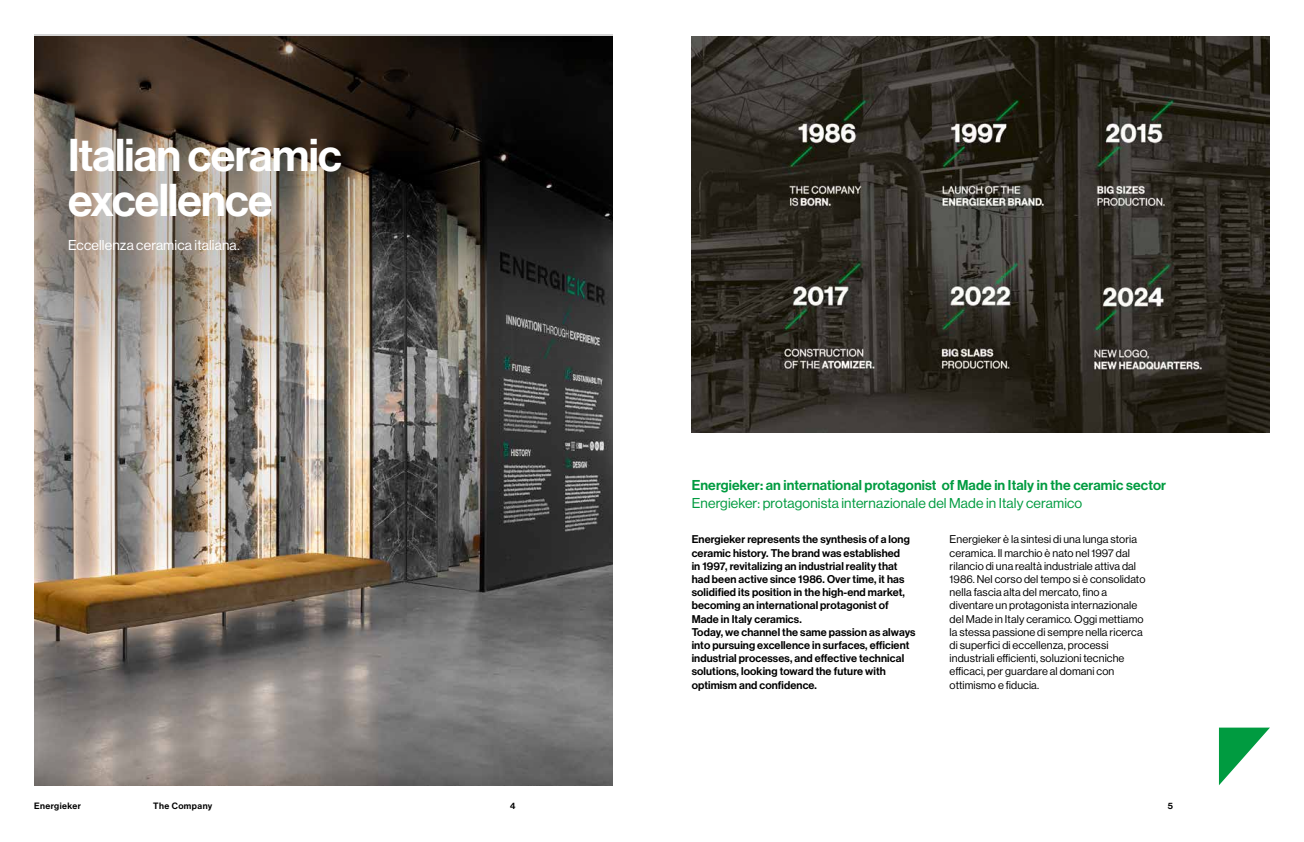
<style>
.page{position:relative;width:1304px;height:842px;background:#fff}
.page>*{position:absolute;margin:0;border:0;box-sizing:border-box;transform-origin:0 0}
.t1{font:45px/45px "N Haas Grotesk DS Pro 65 Md";letter-spacing:-.02em;color:#fff}
.t2{font:14px "N Haas Grotesk DS Pro 65 Md";letter-spacing:.01em;color:#009b40}
.t3{font:14px "N Haas Grotesk DS Pro 55 Rg";letter-spacing:.01em;color:#009b40}
.t4{font:14px "N Haas Grotesk DS Pro 55 Rg";letter-spacing:.01em;color:#fff}
.t5{font:11px/13.2px "N Haas Grotesk DS Pro 65 Md";letter-spacing:.01em;color:#000}
.t6{font:11px/13.2px "N Haas Grotesk DS Pro 55 Rg";letter-spacing:.01em;color:#000}
.t7{font:9px "N Haas Grotesk DS Pro 65 Md";letter-spacing:.05em;color:#000}
</style>
<div class="page">
<img style="left:34px;top:387px;width:578px;height:398px">
<svg style="left:34px;top:34px;width:578px;height:353px;background:#625a51"></svg>
<img style="left:692px;top:37px;width:578px;height:396px">
<svg style="left:1219px;top:728px;width:51px;height:57px"></svg>
<h1 class="t1" style="left:68px;top:133px;width:275px">Italian ceramic excellence</h1>
<p class="t4" style="left:68px;top:237px;width:173px">Eccellenza ceramica italiana.</p>
<p class="t2" style="left:692px;top:477px;width:476px">Energieker: an international protagonist of Made in Italy in the ceramic sector</p>
<p class="t3" style="left:692px;top:495px;width:392px">Energieker: protagonista internazionale del Made in Italy ceramico</p>
<p class="t5" style="left:692px;top:533px;width:225px">Energieker represents the synthesis of a long ceramic history. The brand was established<br>in 1997, revitalizing an industrial reality that had been active since 1986. Over time, it has solidified its position in the high-end market, becoming an international protagonist of Made in Italy ceramics.<br>Today, we channel the same passion as always into pursuing excellence in surfaces, efficient industrial processes, and effective technical solutions, looking toward the future with optimism and confidence.</p>
<p class="t6" style="left:950px;top:533px;width:197px">Energieker è la sintesi di una lunga storia ceramica. Il marchio è nato nel 1997 dal rilancio di una realtà industriale attiva dal 1986. Nel corso del tempo si è consolidato nella fascia alta del mercato, fino a diventare un protagonista internazionale del Made in Italy ceramico. Oggi mettiamo la stessa passione di sempre nella ricerca di superfici di eccellenza, processi industriali efficienti, soluzioni tecniche efficaci, per guardare al domani con ottimismo e fiducia.</p>
<p class="t7" style="left:34px;top:801px;width:49px">Energieker</p>
<p class="t7" style="left:153px;top:801px;width:61px">The Company</p>
<p class="t7" style="left:510px;top:801px;width:7px">4</p>
<p class="t7" style="left:1168px;top:801px;width:7px">5</p>
</div>
